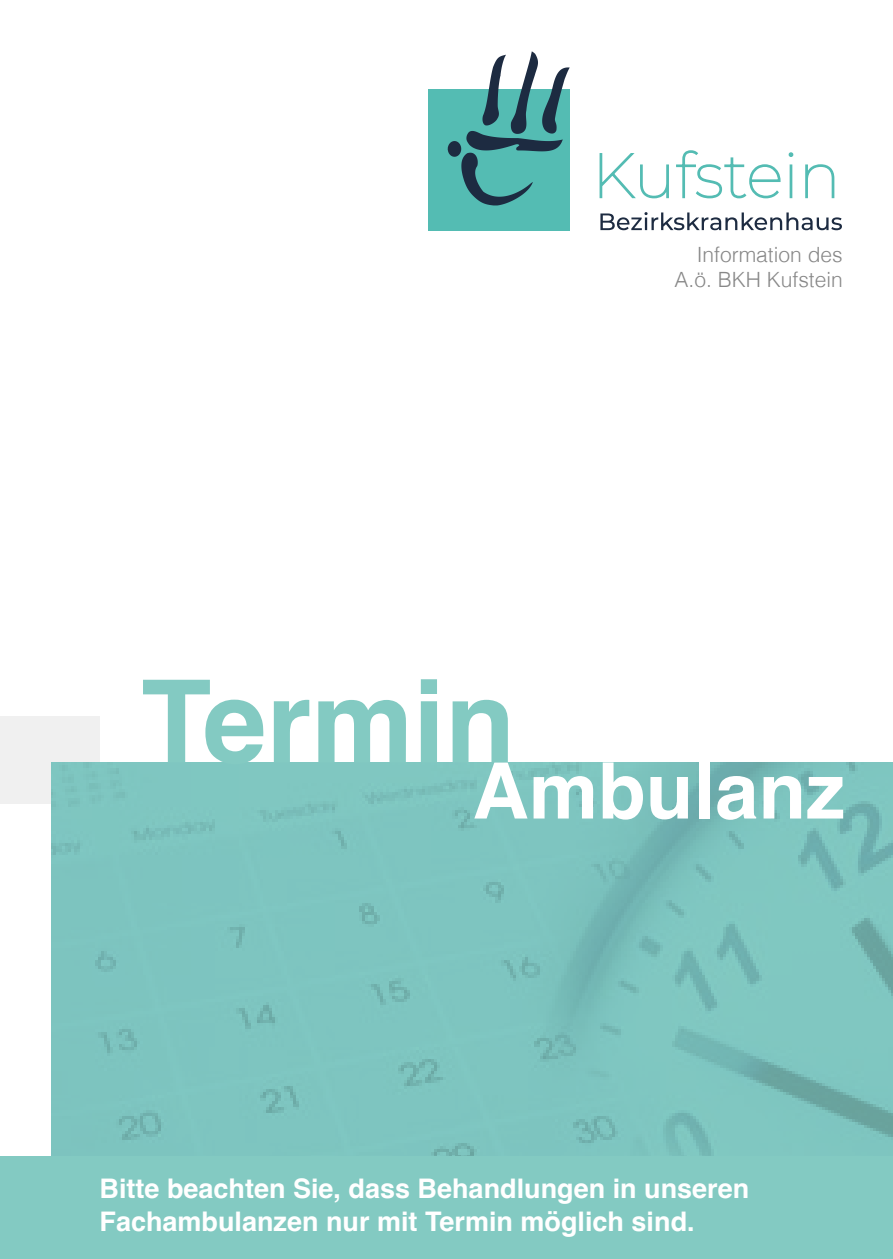
<style>
.page{position:relative;width:893px;height:1259px;background:#fff}
.page>*{position:absolute;margin:0;border:0;box-sizing:border-box;transform-origin:0 0}
.t1{font:700 114.6px "Helvetica";color:#83cac2}
.t2{font:700 78px "Helvetica";color:#fff}
.t3{font:700 27px/32.4px "Helvetica";color:#fff}
.t4{font:300 21px/25.2px "Helvetica";color:#878787;text-align:right}
</style>
<div class="page">
<div style="left:0;top:716px;width:99px;height:87px;background:#f0f0f0"></div>
<svg style="left:600px;top:212px;width:242px;height:18px"></svg>
<svg style="left:599px;top:150px;width:182px;height:49px"></svg>
<svg style="left:788px;top:152px;width:6px;height:47px"></svg>
<svg style="left:805px;top:164px;width:30px;height:35px"></svg>
<div style="left:429px;top:89px;width:141px;height:141px;background:#54bcb3"></div>
<svg style="left:448px;top:51px;width:122px;height:154px"></svg>
<img style="left:51px;top:762px;width:842px;height:395px">
<div style="left:0;top:1157px;width:893px;height:102px;background:#83cac2"></div>
<p class="t4" style="left:675px;top:240px;width:170px">Information des<br>A.ö. BKH Kufstein</p>
<h1 class="t1" style="left:141px;top:652px;width:375px">Termin</h1>
<h2 class="t2" style="left:472px;top:743px;width:374px">Ambulanz</h2>
<p class="t3" style="left:99px;top:1175px;width:651px">Bitte beachten Sie, dass Behandlungen in unseren<br>Fachambulanzen nur mit Termin möglich sind.</p>
</div>
